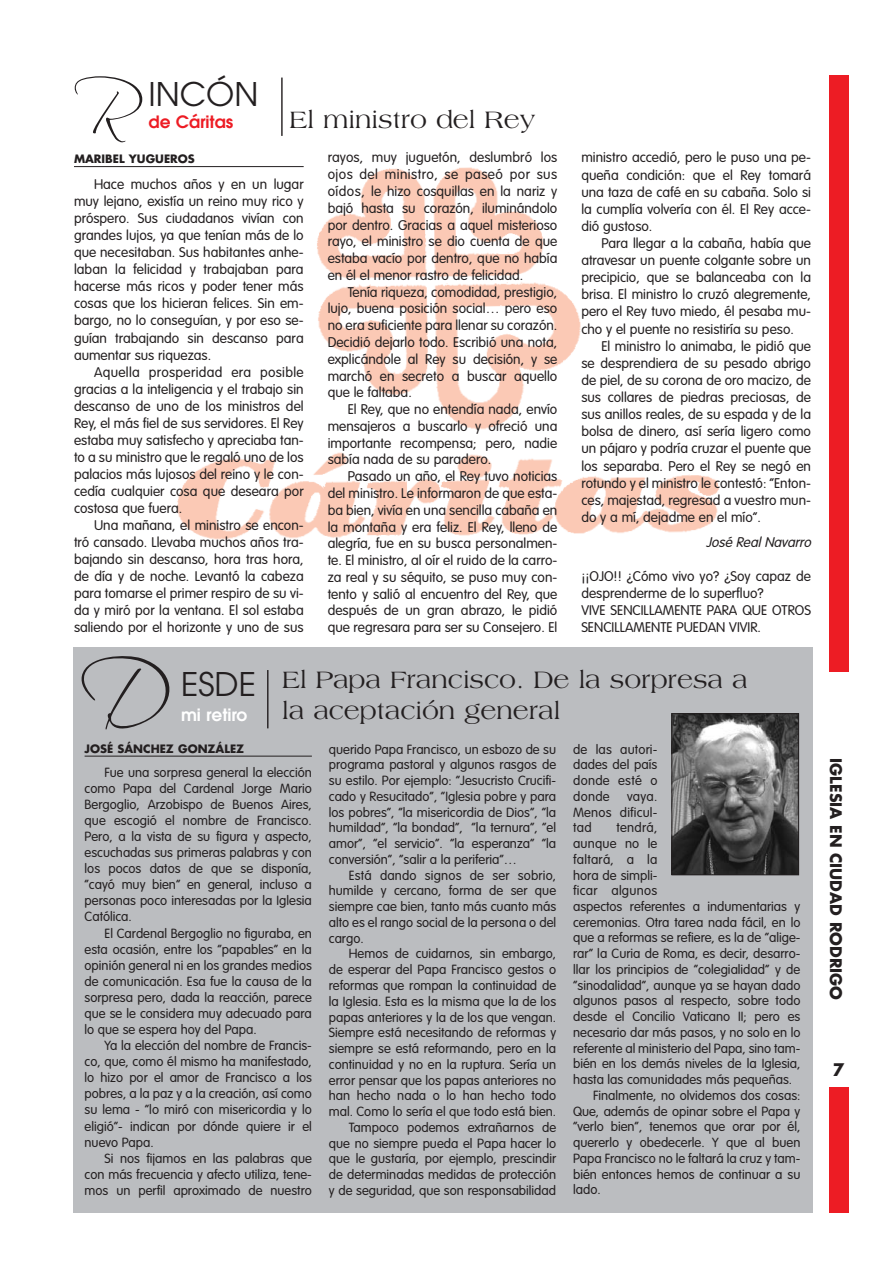
<style>
.page{position:relative;width:893px;height:1263px;background:#fff}
.page>*{position:absolute;margin:0;border:0;box-sizing:border-box;transform-origin:0 0}
.t1{font:90.3px "Scriptina";color:#231f20}
.t2{font:73.35px "Scriptina";color:#231f20}
.t3{font:32.4px "Avant Garde";color:#231f20}
.t4{font:25.35px "Americana";color:#231f20}
.t5{font:600 16.95px "Avant Garde";color:#ed1c24}
.t6{font:600 16.95px "Avant Garde";color:#fff}
.t7{font:700 16.95px "Futura";color:#231f20}
.t8{font:700 15.45px "Futura";color:#231f20}
.t9{font:300 13.8px/17.1px "VAG Rounded";color:#231f20;text-align:justify}
.t10{font:italic 300 13.8px "VAG Rounded";color:#231f20}
.t11{font:300 13.05px/15.8px "VAG Rounded";color:#231f20;text-align:justify}
.t12{font:300 13.05px "VAG Rounded";letter-spacing:.02em;color:#231f20}
.t13{font:700 11.25px "Futura";color:#231f20}
</style>
<div class="page">
<img style="left:138px;top:131px;width:581px;height:409px">
<hr style="left:74px;top:166px;width:230px;height:1px;background:#231f20">
<hr style="left:281px;top:78px;width:1px;height:58px;background:#231f20">
<div style="left:73px;top:647px;width:739px;height:565px;background:#bbbdc0"></div>
<hr style="left:85px;top:756px;width:227px;height:1px;background:#231f20">
<div style="left:828px;top:76px;width:20px;height:1136px;background:#ed1c24"></div>
<div style="left:823px;top:672px;width:28px;height:414px;background:#fff"></div>
<hr style="left:267px;top:670px;width:1px;height:58px;background:#231f20">
<img style="left:673px;top:715px;width:124px;height:158px">
<div style="left:671px;top:713px;width:128px;height:162px;border:1px solid #231f20"></div>
<h3 class="t3" style="left:148px;top:82px;width:111px">INCÓN</h3>
<p class="t5" style="left:148px;top:116px;width:86px">de Cáritas</p>
<h2 class="t2" style="left:73px;top:67px;width:62px">R</h2>
<h3 class="t4" style="left:289px;top:110px;width:247px">El ministro del Rey</h3>
<p class="t13" style="left:74px;top:154px;width:122px">MARIBEL YUGUEROS</p>
<p class="t9" style="left:74px;top:177px;width:231px;text-indent:20px">Hace muchos años y en un lugar muy lejano, existía un reino muy rico y próspero. Sus ciudadanos vivían con grandes lujos, ya que tenían más de lo que necesitaban. Sus habitantes anhe&shy;laban la felicidad y trabajaban para hacerse más ricos y poder tener más cosas que los hicieran felices. Sin em&shy;bargo, no lo conseguían, y por eso se&shy;guían trabajando sin descanso para aumentar sus riquezas.</p>
<p class="t9" style="left:74px;top:364px;width:231px;text-indent:20px">Aquella prosperidad era posible gracias a la inteligencia y el trabajo sin descanso de uno de los ministros del Rey, el más fiel de sus servidores. El Rey estaba muy satisfecho y apreciaba tan&shy;to a su ministro que le regaló uno de los palacios más lujosos del reino y le con&shy;cedía cualquier cosa que deseara por costosa que fuera.</p>
<p class="t9" style="left:74px;top:518px;width:231px;text-indent:20px">Una mañana, el ministro se encon&shy;tró cansado. Llevaba muchos años tra&shy;bajando sin descanso, hora tras hora, de día y de noche. Levantó la cabeza para tomarse el primer respiro de su vi&shy;da y miró por la ventana. El sol estaba saliendo por el horizonte y uno de sus</p>
<p class="t9" style="left:327px;top:150px;width:231px">rayos, muy juguetón, deslumbró los ojos del ministro, se paseó por sus oídos, le hizo cosquillas en la nariz y bajó hasta su corazón, iluminándolo por dentro. Gracias a aquel misterioso rayo, el ministro se dio cuenta de que estaba vacío por dentro, que no había en él el menor rastro de felicidad.</p>
<p class="t9" style="left:327px;top:284px;width:231px;text-indent:20px">Tenía riqueza, comodidad, prestigio, lujo, buena posición social… pero eso no era suficiente para llenar su corazón.<br>Decidió dejarlo todo. Escribió una nota, explicándole al Rey su decisión, y se marchó en secreto a buscar aquello que le faltaba.</p>
<p class="t9" style="left:327px;top:402px;width:231px;text-indent:20px">El Rey, que no entendía nada, envío mensajeros a buscarlo y ofreció una importante recompensa; pero, nadie sabía nada de su paradero.</p>
<p class="t9" style="left:327px;top:469px;width:231px;text-indent:20px">Pasado un año, el Rey tuvo noticias del ministro. Le informaron de que esta&shy;ba bien, vivía en una sencilla cabaña en la montaña y era feliz. El Rey, lleno de alegría, fue en su busca personalmen&shy;te. El ministro, al oír el ruido de la carro&shy;za real y su séquito, se puso muy con&shy;tento y salió al encuentro del Rey, que después de un gran abrazo, le pidió que regresara para ser su Consejero. El</p>
<p class="t9" style="left:581px;top:150px;width:231px">ministro accedió, pero le puso una pe&shy;queña condición: que el Rey tomará una taza de café en su cabaña. Solo si la cumplía volvería con él. El Rey acce&shy;dió gustoso.</p>
<p class="t9" style="left:581px;top:236px;width:231px;text-indent:20px">Para llegar a la cabaña, había que atravesar un puente colgante sobre un precipicio, que se balanceaba con la brisa. El ministro lo cruzó alegremente, pero el Rey tuvo miedo, él pesaba mu&shy;cho y el puente no resistiría su peso.</p>
<p class="t9" style="left:581px;top:338px;width:231px;text-indent:20px">El ministro lo animaba, le pidió que se desprendiera de su pesado abrigo de piel, de su corona de oro macizo, de sus collares de piedras preciosas, de sus anillos reales, de su espada y de la bolsa de dinero, así sería ligero como un pájaro y podría cruzar el puente que los separaba. Pero el Rey se negó en rotundo y el ministro le contestó: “Enton&shy;ces, majestad, regresad a vuestro mun&shy;do y a mí, dejadme en el mío”.</p>
<p class="t10" style="left:706px;top:536px;width:109px">José Real Navarro</p>
<p class="t9" style="left:581px;top:569px;width:231px;text-align:left">¡¡OJO!! ¿Cómo vivo yo? ¿Soy capaz de desprenderme de lo superfluo?<br>VIVE SENCILLAMENTE PARA QUE OTROS<br>SENCILLAMENTE PUEDAN VIVIR.</p>
<h1 class="t1" style="left:80px;top:641px;width:79px">D</h1>
<h3 class="t3" style="left:181px;top:672px;width:77px">ESDE</h3>
<p class="t6" style="left:181px;top:708px;width:68px">mi retiro</p>
<h3 class="t4" style="left:282px;top:670px;width:467px">El Papa Francisco. De la sorpresa a</h3>
<h3 class="t4" style="left:282px;top:701px;width:279px">la aceptación general</h3>
<p class="t13" style="left:85px;top:744px;width:161px">JOSÉ SÁNCHEZ GONZÁLEZ</p>
<p class="t11" style="left:85px;top:765px;width:229px;text-indent:20px">Fue una sorpresa general la elección como Papa del Cardenal Jorge Mario Bergoglio, Arzobispo de Buenos Aires, que escogió el nombre de Francisco.<br>Pero, a la vista de su figura y aspecto, escuchadas sus primeras palabras y con los pocos datos de que se disponía, “cayó muy bien” en general, incluso a personas poco interesadas por la Iglesia Católica.</p>
<p class="t11" style="left:85px;top:926px;width:229px;text-indent:20px">El Cardenal Bergoglio no figuraba, en esta ocasión, entre los “papables” en la opinión general ni en los grandes medios de comunicación. Esa fue la causa de la sorpresa pero, dada la reacción, parece que se le considera muy adecuado para lo que se espera hoy del Papa.</p>
<p class="t11" style="left:85px;top:1038px;width:229px;text-indent:20px">Ya la elección del nombre de Francis&shy;co, que, como él mismo ha manifestado, lo hizo por el amor de Francisco a los pobres, a la paz y a la creación, así como su lema - “lo miró con misericordia y lo eligió”- indican por dónde quiere ir el nuevo Papa.</p>
<p class="t11" style="left:85px;top:1151px;width:229px;text-indent:20px">Si nos fijamos en las palabras que con más frecuencia y afecto utiliza, tene&shy;mos un perfil aproximado de nuestro</p>
<p class="t11" style="left:329px;top:742px;width:229px">querido Papa Francisco, un esbozo de su programa pastoral y algunos rasgos de su estilo. Por ejemplo: “Jesucristo Crucifi&shy;cado y Resucitado”, “Iglesia pobre y para los pobres”, “la misericordia de Dios”, “la humildad”, “la bondad”, “la ternura”, “el amor”, “el servicio”. “la esperanza” “la conversión”, “salir a la periferia”…</p>
<p class="t11" style="left:329px;top:868px;width:229px;text-indent:20px">Está dando signos de ser sobrio, humilde y cercano, forma de ser que siempre cae bien, tanto más cuanto más alto es el rango social de la persona o del cargo.</p>
<p class="t11" style="left:329px;top:947px;width:229px;text-align:right">Hemos de cuidarnos, sin embargo,<br>de esperar del Papa Francisco gestos o reformas que rompan la continuidad de la Iglesia. Esta es la misma que la de los papas anteriores y la de los que vengan.<br>Siempre está necesitando de reformas y siempre se está reformando, pero en la continuidad y no en la ruptura. Sería un error pensar que los papas anteriores no han hecho nada o lo han hecho todo mal. Como lo sería el que todo está bien.<br>Tampoco podemos extrañarnos de que no siempre pueda el Papa hacer lo que le gustaría, por ejemplo, prescindir de determinadas medidas de protección y de seguridad, que son responsabilidad</p>
<p class="t11" style="left:573px;top:742px;width:86px">de las autori&shy;dades del país donde esté o donde</p>
<p class="t11" style="left:573px;top:789px;width:86px;text-indent:54px">vaya.<br>Menos dificul&shy;tad</p>
<p class="t11" style="left:616px;top:821px;width:42px">tendrá,</p>
<p class="t11" style="left:573px;top:837px;width:86px">aunque no le</p>
<p class="t12" style="left:573px;top:854px;width:86px">faltará, a la</p>
<p class="t11" style="left:573px;top:868px;width:86px">hora de simpli-</p>
<p class="t12" style="left:573px;top:885px;width:86px">ficar algunos</p>
<p class="t11" style="left:573px;top:900px;width:229px">aspectos referentes a indumentarias y</p>
<p class="t11" style="left:573px;top:915px;width:229px">ceremonias. Otra tarea nada fácil, en lo</p>
<p class="t11" style="left:573px;top:931px;width:229px">que a reformas se refiere, es la de “alige-</p>
<p class="t11" style="left:573px;top:947px;width:229px">rar” la Curia de Roma, es decir, desarro-</p>
<p class="t11" style="left:573px;top:962px;width:229px">llar los principios de “colegialidad” y de</p>
<p class="t11" style="left:573px;top:978px;width:229px">“sinodalidad”, aunque ya se hayan dado</p>
<p class="t11" style="left:573px;top:994px;width:229px">algunos pasos al respecto, sobre todo</p>
<p class="t11" style="left:573px;top:1010px;width:229px">desde el Concilio Vaticano II; pero es</p>
<p class="t11" style="left:573px;top:1025px;width:229px">necesario dar más pasos, y no solo en lo</p>
<p class="t11" style="left:573px;top:1041px;width:229px">referente al ministerio del Papa, sino tam-</p>
<p class="t11" style="left:573px;top:1057px;width:229px">bién en los demás niveles de la Iglesia,</p>
<p class="t11" style="left:573px;top:1073px;width:220px">hasta las comunidades más pequeñas.</p>
<p class="t11" style="left:593px;top:1088px;width:209px">Finalmente, no olvidemos dos cosas:</p>
<p class="t11" style="left:573px;top:1104px;width:229px">Que, además de opinar sobre el Papa y</p>
<p class="t11" style="left:573px;top:1120px;width:229px">“verlo bien”, tenemos que orar por él,</p>
<p class="t11" style="left:573px;top:1136px;width:229px">quererlo y obedecerle. Y que al buen</p>
<p class="t11" style="left:573px;top:1151px;width:229px">Papa Francisco no le faltará la cruz y tam-</p>
<p class="t11" style="left:573px;top:1167px;width:229px">bién entonces hemos de continuar a su</p>
<p class="t11" style="left:573px;top:1183px;width:29px">lado.</p>
<p class="t8" style="left:845px;top:758px;width:243px;rotate:90deg">IGLESIA EN CIUDAD RODRIGO</p>
<p class="t8" style="left:843px;top:758px;width:243px;rotate:90deg">IGLESIA EN CIUDAD RODRIGO</p>
<p class="t7" style="left:832px;top:1062px;width:13px">7</p>
</div>
